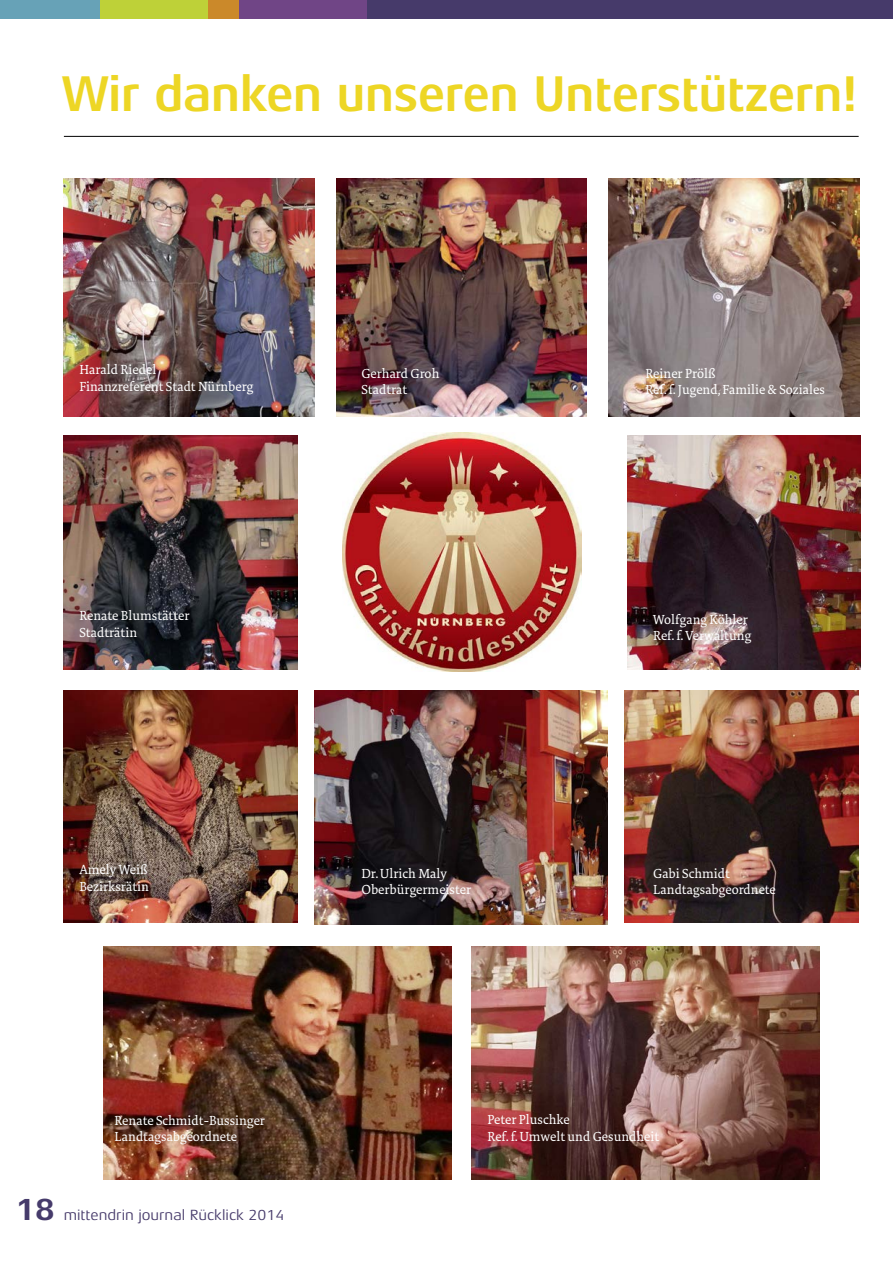
<style>
.page{position:relative;width:893px;height:1263px;background:#fff}
.page>*{position:absolute;margin:0;border:0;box-sizing:border-box;transform-origin:0 0}
.t1{font:700 51px "Aeonis LT Pro";color:#edd625;scale:.9 1}
.t2{font:15px "Aeonis LT Pro";color:#463a6a}
.t3{font:13.5px/16.5px "Tundra OT";color:#fff}
.s1{font-weight:700;font-size:31.5px;color:#463b6b}
</style>
<div class="page">
<div style="left:239px;top:0;width:128px;height:19px;background:#704586"></div>
<div style="left:207px;top:0;width:32px;height:19px;background:#cb892a"></div>
<div style="left:99px;top:0;width:108px;height:19px;background:#bed138"></div>
<div style="left:0;top:0;width:99px;height:19px;background:#67a2b7"></div>
<div style="left:367px;top:0;width:526px;height:19px;background:#463a6a"></div>
<hr style="left:64px;top:136px;width:795px;height:1px;background:#000">
<img style="left:64px;top:435px;width:234px;height:234px">
<img style="left:336px;top:178px;width:251px;height:238px">
<img style="left:315px;top:691px;width:293px;height:233px">
<img style="left:64px;top:178px;width:251px;height:238px">
<img style="left:471px;top:946px;width:349px;height:234px">
<img style="left:64px;top:691px;width:234px;height:231px">
<img style="left:625px;top:691px;width:234px;height:231px">
<img style="left:627px;top:435px;width:234px;height:234px">
<img style="left:104px;top:946px;width:348px;height:234px">
<img style="left:609px;top:178px;width:250px;height:238px">
<img style="left:342px;top:433px;width:239px;height:239px">
<h1 class="t1" style="left:61px;top:65px;width:886px">Wir danken unseren Unterstützern!</h1>
<p class="t3" style="left:79px;top:362px;width:176px">Harald Riedel<br>Finanzreferent Stadt Nürnberg</p>
<p class="t3" style="left:79px;top:608px;width:112px">Renate Blumstätter<br>Stadträtin</p>
<p class="t3" style="left:361px;top:365px;width:80px">Gerhard Groh<br>Stadtrat</p>
<p class="t3" style="left:645px;top:365px;width:181px">Reiner Prölß<br>Ref. f. Jugend, Familie &amp; Soziales</p>
<p class="t3" style="left:653px;top:611px;width:100px">Wolfgang Köhler<br>Ref. f. Verwaltung</p>
<p class="t3" style="left:79px;top:862px;width:71px">Amely Weiß<br>Bezirksrätin</p>
<p class="t3" style="left:361px;top:865px;width:111px">Dr. Ulrich Maly<br>Oberbürgermeister</p>
<p class="t3" style="left:653px;top:865px;width:124px">Gabi Schmidt<br>Landtagsabgeordnete</p>
<p class="t3" style="left:114px;top:1112px;width:152px">Renate Schmidt-Bussinger<br>Landtagsabgeordnete</p>
<p class="t2" style="left:15px;top:1206px;width:271px"><span class="s1">18</span> mittendrin journal Rücklick 2014</p>
<p class="t3" style="left:487px;top:1112px;width:173px">Peter Pluschke<br>Ref. f. Umwelt und Gesundheit</p>
</div>
